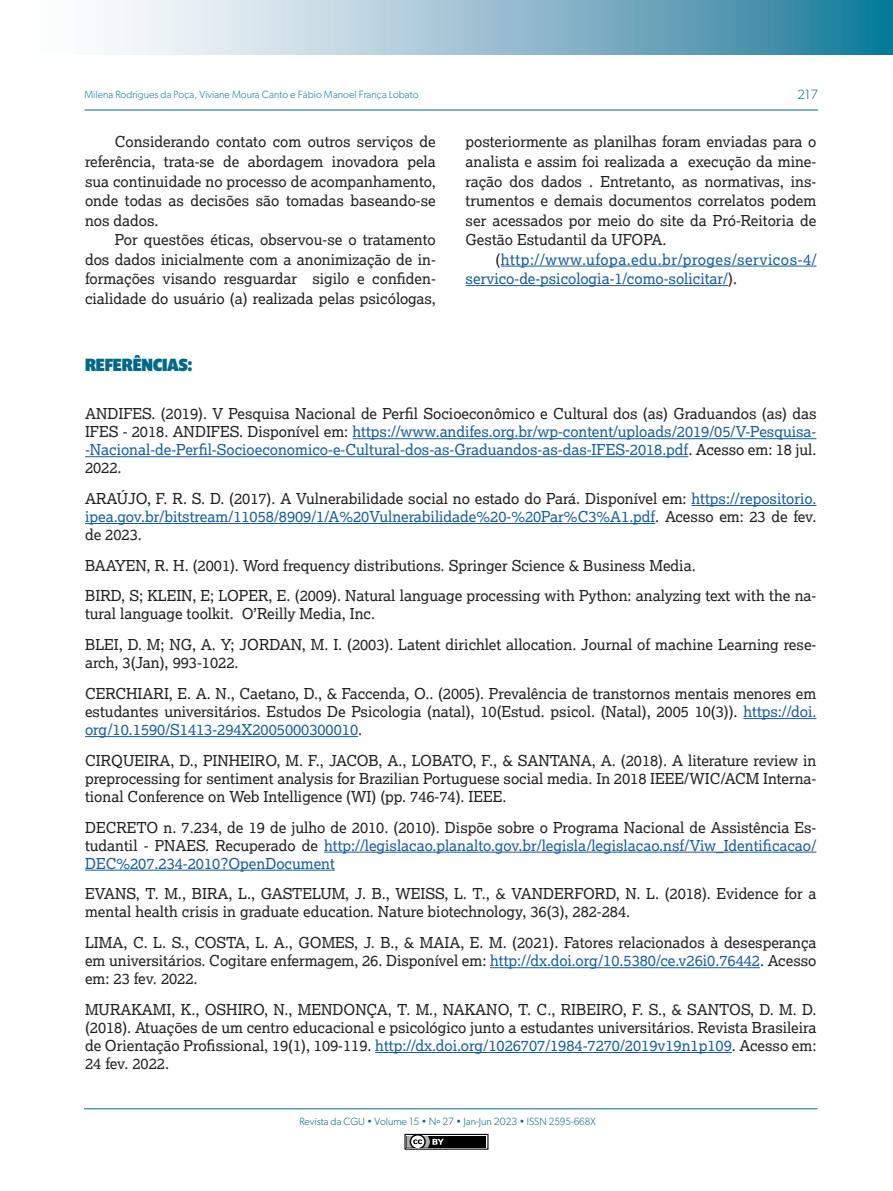
<style>
.page{position:relative;width:893px;height:1191px;background:#fff}
.page>*{position:absolute;margin:0;border:0;box-sizing:border-box;transform-origin:0 0}
.TÍTULO_CORRENTE{font:900 18px "Prenton RP Cond";color:#006988}
.TEXTO_BIBLIOGRAFIA{font:15px/18px "Lexia";color:#231f20;text-align:justify}
.TEXTO_DUAS_COLUNAS{font:15px/19.5px "Lexia";color:#231f20;text-align:justify}
.TEXTO_BIBLIOGRAFIA-2{font:15px/18px "Lexia";color:#175d9e;text-align:justify}
.TEXTO_DUAS_COLUNAS-2{font:15px/19.5px "Lexia";color:#175d9e}
.t1{font:300 13.5px "Gibson";color:#006988}
.t2{font:300 10.5px "Gibson";color:#087d9a}
.t3{font:300 10.5px "Gibson";color:#006988}
.s1{color:#231f20}
.s2{color:#175d9e}
</style>
<div class="page">
<svg style="left:113px;top:0;width:780px;height:54px"></svg>
<hr style="left:84px;top:110px;width:734px;height:1px;background:#006988">
<hr style="left:84px;top:1108px;width:734px;height:1px;background:#006988">
<div style="left:404px;top:1133px;width:84px;height:16px;border:1px solid #000"></div>
<div style="left:407px;top:1135px;width:79px;height:12px;background:#000"></div>
<svg style="left:407px;top:1135px;width:37px;height:12px"></svg>
<hr style="left:501px;top:266px;width:315px;height:1px;background:#175d9e">
<hr style="left:466px;top:285px;width:262px;height:1px;background:#175d9e">
<hr style="left:352px;top:438px;width:464px;height:1px;background:#175d9e">
<hr style="left:85px;top:456px;width:603px;height:1px;background:#175d9e">
<hr style="left:691px;top:505px;width:125px;height:1px;background:#175d9e">
<hr style="left:85px;top:523px;width:570px;height:1px;background:#175d9e">
<hr style="left:743px;top:718px;width:73px;height:1px;background:#175d9e">
<hr style="left:85px;top:736px;width:273px;height:1px;background:#175d9e">
<hr style="left:324px;top:851px;width:492px;height:1px;background:#175d9e">
<hr style="left:85px;top:869px;width:250px;height:1px;background:#175d9e">
<hr style="left:490px;top:967px;width:270px;height:1px;background:#175d9e">
<hr style="left:375px;top:1052px;width:357px;height:1px;background:#175d9e">
<p class="t2" style="left:84px;top:88px;width:336px">Milena Rodrigues da Poça, Viviane Moura Canto e Fábio Manoel França Lobato</p>
<p class="t1" style="left:797px;top:86px;width:22px">217</p>
<p class="TEXTO_DUAS_COLUNAS" style="left:85px;top:132px;width:352px;text-indent:30px">Considerando contato com outros serviços de referência, trata-se de abordagem inovadora pela sua continuidade no processo de acompanhamento, onde todas as decisões são tomadas baseando-se nos dados.</p>
<p class="TEXTO_DUAS_COLUNAS" style="left:85px;top:229px;width:352px;text-indent:30px">Por questões éticas, observou-se o tratamento dos dados inicialmente com a anonimização de in&shy;formações visando resguardar sigilo e confiden&shy;cialidade do usuário (a) realizada pelas psicólogas,</p>
<p class="TEXTO_DUAS_COLUNAS" style="left:466px;top:132px;width:352px">posteriormente as planilhas foram enviadas para o analista e assim foi realizada a execução da mine&shy;ração dos dados . Entretanto, as normativas, ins&shy;trumentos e demais documentos correlatos podem ser acessados por meio do site da Pró-Reitoria de Gestão Estudantil da UFOPA.</p>
<p class="TEXTO_DUAS_COLUNAS-2" style="left:466px;top:249px;width:352px;text-indent:30px"><span class="s1">(</span>http://www.ufopa.edu.br/proges/servicos-4/ servico-de-psicologia-1/como-solicitar/<span class="s1">).</span></p>
<p class="TÍTULO_CORRENTE" style="left:85px;top:354px;width:109px">REFERÊNCIAS:</p>
<p class="TEXTO_BIBLIOGRAFIA-2" style="left:85px;top:404px;width:733px"><span class="s1">ANDIFES. (2019). V Pesquisa Nacional de Perfil Socioeconômico e Cultural dos (as) Graduandos (as) das IFES - 2018. ANDIFES. Disponível em:</span> https://www.andifes.org.br/wp-content/uploads/2019/05/V-Pesquisa--Nacional-de-Perfil-Socioeconomico-e-Cultural-dos-as-Graduandos-as-das-IFES-2018.pdf<span class="s1">. Acesso em: 18 jul.<br>2022.</span></p>
<p class="TEXTO_BIBLIOGRAFIA" style="left:85px;top:489px;width:733px">ARAÚJO, F. R. S. D. (2017). A Vulnerabilidade social no estado do Pará. Disponível em: <span class="s2">https://repositorio. ipea.gov.br/bitstream/11058/8909/1/A%20Vulnerabilidade%20-%20Par%C3%A1.pdf</span>. Acesso em: 23 de fev. de 2023.</p>
<p class="TEXTO_BIBLIOGRAFIA" style="left:85px;top:556px;width:612px">BAAYEN, R. H. (2001). Word frequency distributions. Springer Science &amp; Business Media.</p>
<p class="TEXTO_BIBLIOGRAFIA" style="left:85px;top:586px;width:733px">BIRD, S; KLEIN, E; LOPER, E. (2009). Natural language processing with Python: analyzing text with the na&shy;tural language toolkit. O’Reilly Media, Inc.</p>
<p class="TEXTO_BIBLIOGRAFIA" style="left:85px;top:635px;width:733px">BLEI, D. M; NG, A. Y; JORDAN, M. I. (2003). Latent dirichlet allocation. Journal of machine Learning rese&shy;arch, 3(Jan), 993-1022.</p>
<p class="TEXTO_BIBLIOGRAFIA" style="left:85px;top:684px;width:733px">CERCHIARI, E. A. N., Caetano, D., &amp; Faccenda, O.. (2005). Prevalência de transtornos mentais menores em estudantes universitários. Estudos De Psicologia (natal), 10(Estud. psicol. (Natal), 2005 10(3)). <span class="s2">https://doi. org/10.1590/S1413-294X2005000300010</span>.</p>
<p class="TEXTO_BIBLIOGRAFIA" style="left:85px;top:751px;width:733px">CIRQUEIRA, D., PINHEIRO, M. F., JACOB, A., LOBATO, F., &amp; SANTANA, A. (2018). A literature review in preprocessing for sentiment analysis for Brazilian Portuguese social media. In 2018 IEEE/WIC/ACM Interna&shy;tional Conference on Web Intelligence (WI) (pp. 746-74). IEEE.</p>
<p class="TEXTO_BIBLIOGRAFIA" style="left:85px;top:817px;width:733px">DECRETO n. 7.234, de 19 de julho de 2010. (2010). Dispõe sobre o Programa Nacional de Assistência Es&shy;tudantil - PNAES. Recuperado de <span class="s2">http://legislacao.planalto.gov.br/legisla/legislacao.nsf/Viw_Identificacao/ DEC%207.234-2010?OpenDocument</span></p>
<p class="TEXTO_BIBLIOGRAFIA" style="left:85px;top:884px;width:733px">EVANS, T. M., BIRA, L., GASTELUM, J. B., WEISS, L. T., &amp; VANDERFORD, N. L. (2018). Evidence for a mental health crisis in graduate education. Nature biotechnology, 36(3), 282-284.</p>
<p class="TEXTO_BIBLIOGRAFIA" style="left:85px;top:933px;width:733px">LIMA, C. L. S., COSTA, L. A., GOMES, J. B., &amp; MAIA, E. M. (2021). Fatores relacionados à desesperança em universitários. Cogitare enfermagem, 26. Disponível em: <span class="s2">http://dx.doi.org/10.5380/ce.v26i0.76442</span>. Acesso em: 23 fev. 2022.</p>
<p class="TEXTO_BIBLIOGRAFIA" style="left:85px;top:1000px;width:733px">MURAKAMI, K., OSHIRO, N., MENDONÇA, T. M., NAKANO, T. C., RIBEIRO, F. S., &amp; SANTOS, D. M. D. (2018). Atuações de um centro educacional e psicológico junto a estudantes universitários. Revista Brasileira de Orientação Profissional, 19(1), 109-119. <span class="s2">http://dx.doi.org/1026707/1984-7270/2019v19n1p109</span>. Acesso em:<br>24 fev. 2022.</p>
<p class="t3" style="left:299px;top:1115px;width:298px">Revista da CGU • Volume 15 • Nº 27 • Jan-Jun 2023 • ISSN 2595-668X</p>
</div>
